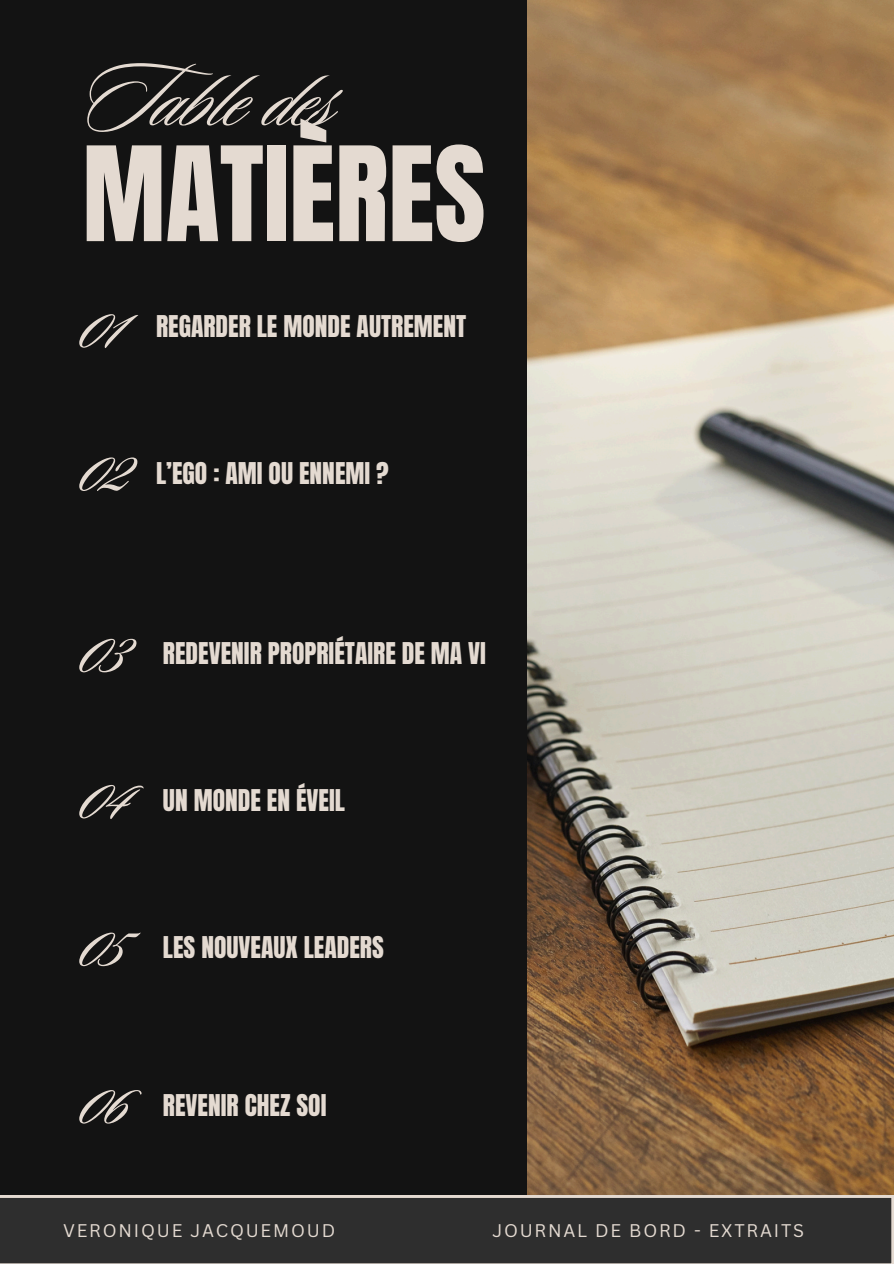
<style>
.page{position:relative;width:894px;height:1264px;background:#fff}
.page>*{position:absolute;margin:0;border:0;box-sizing:border-box;transform-origin:0 0}
.t1{font:111.45px "Anton";color:#e4dad1}
.t2{font:93.45px "Sloop Script Pro";color:#e4dad1}
.t3{font:83.25px "Sloop Script Pro";letter-spacing:-.025em;color:#e4dad1}
.t4{font:25.5px "Anton";color:#e4dad1}
.t5{font:17.85px "Canva Sans";letter-spacing:.1em;color:#e4dad1}
</style>
<div class="page">
<div style="left:0;top:0;width:893px;height:1263px;background:#131313"></div>
<img style="left:527px;top:1px;width:365px;height:1194px">
<div style="left:0;top:1195px;width:893px;height:68px;background:#2e2e2e"></div>
<p class="t2" style="left:82px;top:50px;width:254px">Table des</p>
<p class="t1" style="left:82px;top:114px;width:404px">MATIÈRES</p>
<p class="t3" style="left:82px;top:280px;width:46px">01</p>
<h2 class="t4" style="left:156px;top:308px;width:311px">REGARDER LE MONDE AUTREMENT</h2>
<p class="t3" style="left:82px;top:423px;width:53px">02</p>
<h1 class="t4" style="left:156px;top:454px;width:234px">L’EGO : AMI OU ENNEMI ?</h1>
<p class="t3" style="left:82px;top:605px;width:49px">03</p>
<p class="t4" style="left:163px;top:635px;width:324px">REDEVENIR PROPRIÉTAIRE DE MA VI</p>
<p class="t3" style="left:82px;top:751px;width:52px">04</p>
<p class="t4" style="left:163px;top:782px;width:183px">UN MONDE EN ÉVEIL</p>
<p class="t3" style="left:82px;top:898px;width:46px">05</p>
<p class="t4" style="left:163px;top:928px;width:222px">LES NOUVEAUX LEADERS</p>
<p class="t3" style="left:82px;top:1056px;width:50px">06</p>
<p class="t4" style="left:163px;top:1086px;width:165px">REVENIR CHEZ SOI</p>
<p class="t5" style="left:63px;top:1218px;width:273px">VERONIQUE JACQUEMOUD</p>
<p class="t5" style="left:492px;top:1218px;width:313px">JOURNAL DE BORD - EXTRAITS</p>
</div>
